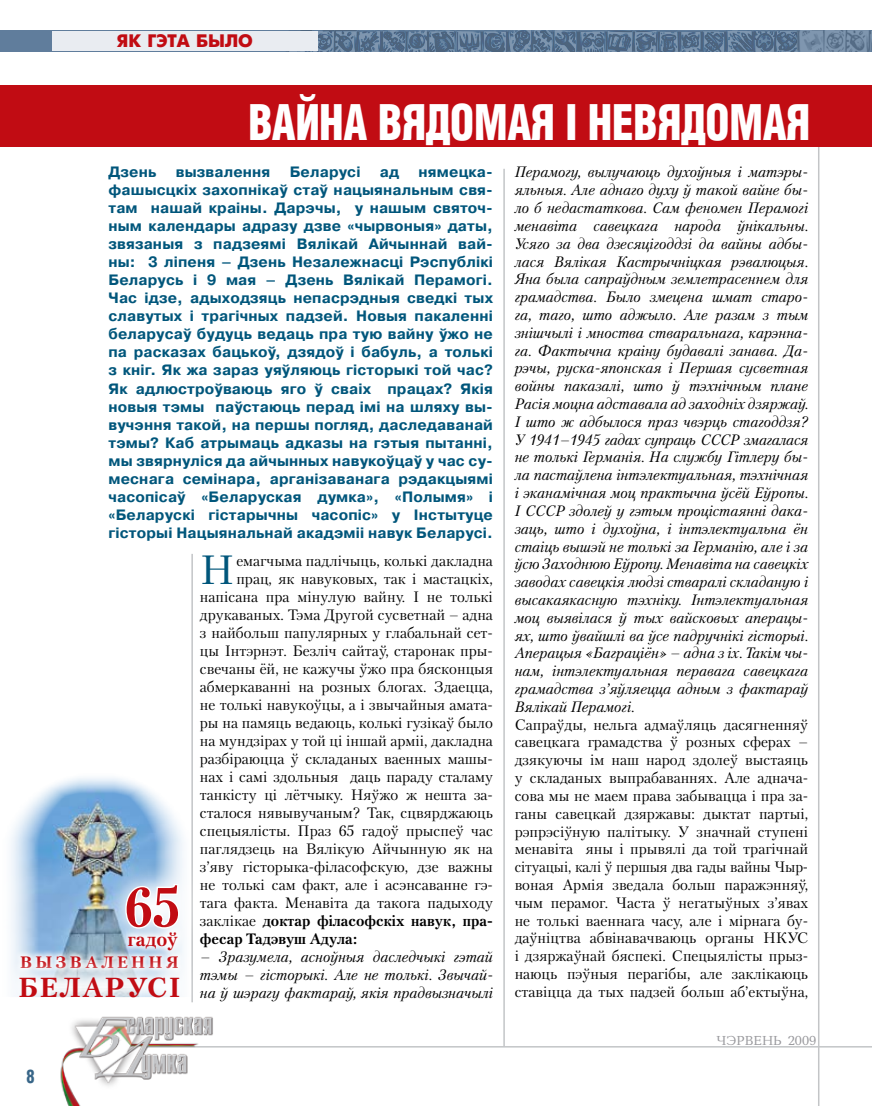
<style>
.page{position:relative;width:872px;height:1106px;background:#fff}
.page>*{position:absolute;margin:0;border:0;box-sizing:border-box;transform-origin:0 0}
.t1{font:700 54.9px "Petersburg C";color:#c10c13}
.t2{font:700 47.85px "AG Letterica Cond L";color:#fff;scale:.9 1}
.t3{font:40.65px "Petersburg C";color:#00567b}
.t4{font:700 27.45px "Petersburg C";letter-spacing:.07em;color:#c10c13}
.t5{font:700 19.5px "Petersburg C";color:#c10c13}
.t6{font:18px "Futuris Extra C";color:#c10c13}
.t7{font:700 18px "AG Letterica Cond L";color:#386688;scale:.9 1}
.t8{font:700 16.5px "Petersburg C";letter-spacing:.21em;color:#c10c13}
.t9{font:15px/17.9px "Petersburg C";color:#000;text-align:justify}
.t10{font:italic 15px/17.9px "Petersburg C";color:#000;text-align:justify}
.t11{font:700 15px/18px "Pragmatica C";letter-spacing:.01em;color:#00567b;text-align:justify}
.t12{font:700 15px "Petersburg C";color:#000}
.t13{font:13.5px "Baltica C";color:#97979b}
.s1{font-weight:400}
</style>
<div class="page">
<img style="left:285px;top:30px;width:587px;height:1px">
<svg style="left:0;top:31px;width:871px;height:21px;background:#5f7995"></svg>
<div style="left:52px;top:31px;width:266px;height:20px;background:#e9ecf1"></div>
<hr style="left:146px;top:1046px;width:726px;height:1px;background:#c3c5c7">
<img style="left:60px;top:1051px;width:128px;height:55px">
<svg style="left:871px;top:31px;width:1px;height:21px"></svg>
<hr style="left:818px;top:128px;width:1px;height:978px;background:#c3c5c7">
<hr style="left:503px;top:169px;width:2px;height:877px;background:#c3c5c7">
<hr style="left:191px;top:554px;width:2px;height:448px;background:#c3c5c7">
<div style="left:0;top:85px;width:872px;height:61px;background:#c10c13"></div>
<img style="left:11px;top:772px;width:181px;height:182px">
<img style="left:95px;top:853px;width:98px;height:94px">
<svg style="left:124px;top:882px;width:57px;height:38px"></svg>
<svg style="left:12px;top:947px;width:105px;height:7px"></svg>
<svg style="left:117px;top:920px;width:76px;height:34px"></svg>
<svg style="left:11px;top:954px;width:244px;height:97px"></svg>
<p class="t6" style="left:117px;top:31px;width:138px">ЯК ГЭТА БЫЛО</p>
<h2 class="t2" style="left:248px;top:94px;width:625px">ВАЙНА ВЯДОМАЯ І НЕВЯДОМАЯ</h2>
<p class="t11" style="left:108px;top:163px;width:49px">Дзень</p>
<p class="t11" style="left:176px;top:163px;width:96px">вызвалення</p>
<p class="t11" style="left:290px;top:163px;width:72px">Беларусі</p>
<p class="t11" style="left:380px;top:163px;width:21px">ад</p>
<p class="t11" style="left:108px;top:163px;width:386px;text-indent:310px">нямецка&shy;фашысцкіх захопнікаў стаў нацыянальным свя&shy;там нашай краіны. Дарэчы, у нашым святоч&shy;ным календары адразу дзве «чырвоныя» даты, звязаныя з падзеямі Вялікай Айчыннай вай&shy;ны: 3 ліпеня – Дзень Незалежнасці Рэспублікі Беларусь і 9 мая – Дзень Вялікай Перамогі.<br>Час ідзе, адыходзяць непасрэдныя сведкі тых славутых і трагічных падзей. Новыя пакаленні беларусаў будуць ведаць пра тую вайну ўжо не па расказах бацькоў, дзядоў і бабуль, а толькі з кніг. Як жа зараз уяўляюць гісторыкі той час?<br>Як адлюстроўваюць яго ў сваіх працах? Якія новыя тэмы паўстаюць перад імі на шляху вы&shy;вучэння такой, на першы погляд, даследаванай тэмы? Каб атрымаць адказы на гэтыя пытанні, мы звярнуліся да айчынных навукоўцаў у час су&shy;меснага семінара, арганізаванага рэдакцыямі часопісаў «Беларуская думка», «Полымя» і «Беларускі гістарычны часопіс» у Інстытуце гісторыі Нацыянальнай акадэміі навук Беларусі.</p>
<h3 class="t3" style="left:200px;top:545px;width:36px">Н</h3>
<p class="t9" style="left:236px;top:552px;width:258px">емагчыма падлічыць, колькі дакладна</p>
<p class="t9" style="left:236px;top:570px;width:258px">прац, як навуковых, так і мастацкіх,</p>
<p class="t9" style="left:200px;top:588px;width:294px">напісана пра мінулую вайну. І не толькі</p>
<p class="t9" style="left:200px;top:606px;width:294px">друкаваных. Тэма Другой сусветнай – адна</p>
<p class="t9" style="left:200px;top:624px;width:294px">з найбольш папулярных у глабальнай сет-</p>
<p class="t9" style="left:200px;top:642px;width:294px">цы Інтэрнэт. Безліч сайтаў, старонак пры-</p>
<p class="t9" style="left:200px;top:660px;width:294px">свечаны ёй, не кажучы ўжо пра бясконцыя</p>
<p class="t9" style="left:200px;top:678px;width:294px">абмеркаванні на розных блогах. Здаецца,</p>
<p class="t9" style="left:200px;top:696px;width:294px">не толькі навукоўцы, а і звычайныя амата-</p>
<p class="t9" style="left:200px;top:714px;width:294px">ры на памяць ведаюць, колькі гузікаў было</p>
<p class="t9" style="left:200px;top:732px;width:294px">на мундзірах у той ці іншай арміі, дакладна</p>
<p class="t9" style="left:200px;top:750px;width:294px">разбіраюцца ў складаных ваенных машы-</p>
<p class="t9" style="left:200px;top:768px;width:294px">нах і самі здольныя даць параду сталаму</p>
<p class="t9" style="left:200px;top:786px;width:294px">танкісту ці лётчыку. Няўжо ж нешта за-</p>
<p class="t9" style="left:200px;top:804px;width:294px">сталося нявывучаным? Так, сцвярджаюць</p>
<p class="t9" style="left:200px;top:822px;width:294px">спецыялісты. Праз 65 гадоў прыспеў час</p>
<p class="t9" style="left:200px;top:840px;width:294px">паглядзець на Вялікую Айчынную як на</p>
<p class="t9" style="left:200px;top:858px;width:294px">з’яву гісторыка-філасофскую, дзе важны</p>
<p class="t9" style="left:200px;top:876px;width:294px">не толькі сам факт, але і асэнсаванне гэ-</p>
<p class="t9" style="left:200px;top:894px;width:294px">тага факта. Менавіта да такога падыходу</p>
<p class="t12" style="left:200px;top:911px;width:294px"><span class="s1">заклікае</span> доктар філасофскіх навук, пра-</p>
<p class="t12" style="left:200px;top:929px;width:159px">фесар Тадэвуш Адула:</p>
<p class="t10" style="left:200px;top:948px;width:294px">– Зразумела, асноўныя даследчыкі гэтай тэмы – гісторыкі. Але не толькі. Звычай&shy;на ў шэрагу фактараў, якія прадвызначылі</p>
<h1 class="t1" style="left:124px;top:873px;width:58px">65</h1>
<p class="t8" style="left:20px;top:952px;width:160px">вызва лЕНн Я</p>
<h3 class="t5" style="left:128px;top:926px;width:52px">гадоў</h3>
<h3 class="t4" style="left:18px;top:969px;width:163px">БЕЛАРУСІ</h3>
<p class="t7" style="left:27px;top:1065px;width:10px">8</p>
<p class="t10" style="left:514px;top:163px;width:295px">Перамогу, вылучаюць духоўныя і матэры&shy;яльныя. Але аднаго духу ў такой вайне бы&shy;ло б недастаткова. Сам феномен Перамогі менавіта савецкага народа ўнікальны.<br>Усяго за два дзесяцігоддзі да вайны адбы&shy;лася Вялікая Кастрычніцкая рэвалюцыя.<br>Яна была сапраўдным землетрасеннем для грамадства. Было змецена шмат старо&shy;га, таго, што аджыло. Але разам з тым знішчылі і мноства стваральнага, карэнна&shy;га. Фактычна краіну будавалі занава. Да&shy;рэчы, руска-японская і Першая сусветная войны паказалі, што ў тэхнічным плане Расія моцна адставала ад заходніх дзяржаў.<br>І што ж адбылося праз чвэрць стагоддзя?<br>У 1941–1945 гадах супраць СССР змагалася не толькі Германія. На службу Гітлеру бы&shy;ла пастаўлена інтэлектуальная, тэхнічная і эканамічная моц практычна ўсёй Еўропы.<br>І СССР здолеў у гэтым процістаянні дака&shy;заць, што і духоўна, і інтэлектуальна ён стаіць вышэй не толькі за Германію, але і за ўсю Заходнюю Еўропу. Менавіта на савецкіх заводах савецкія людзі стваралі складаную і высакаякасную тэхніку. Інтэлектуальная моц выявілася ў тых вайсковых аперацы&shy;ях, што ўвайшлі ва ўсе падручнікі гісторыі.<br>Аперацыя «Баграціён» – адна з іх. Такім чы&shy;нам, інтэлектуальная перавага савецкага грамадства з’яўляецца адным з фактараў Вялікай Перамогі.</p>
<p class="t9" style="left:514px;top:715px;width:295px">Сапраўды, нельга адмаўляць дасягненняў савецкага грамадства ў розных сферах – дзякуючы ім наш народ здолеў выстаяць у складаных выпрабаваннях. Але аднача&shy;сова мы не маем права забывацца і пра за&shy;ганы савецкай дзяржавы: дыктат партыі, рэпрэсіўную палітыку. У значнай ступені менавіта яны і прывялі да той трагічнай сітуацыі, калі ў першыя два гады вайны Чыр&shy;воная Армія зведала больш паражэнняў, чым перамог. Часта ў негатыўных з’явах не толькі ваеннага часу, але і мірнага бу&shy;даўніцтва абвінавачваюць органы НКУС і дзяржаўнай бяспекі. Спецыялісты прыз&shy;наюць пэўныя перагібы, але заклікаюць ставіцца да тых падзей больш аб’ектыўна,</p>
<p class="t13" style="left:716px;top:1033px;width:101px">чэрвень 2009</p>
</div>
